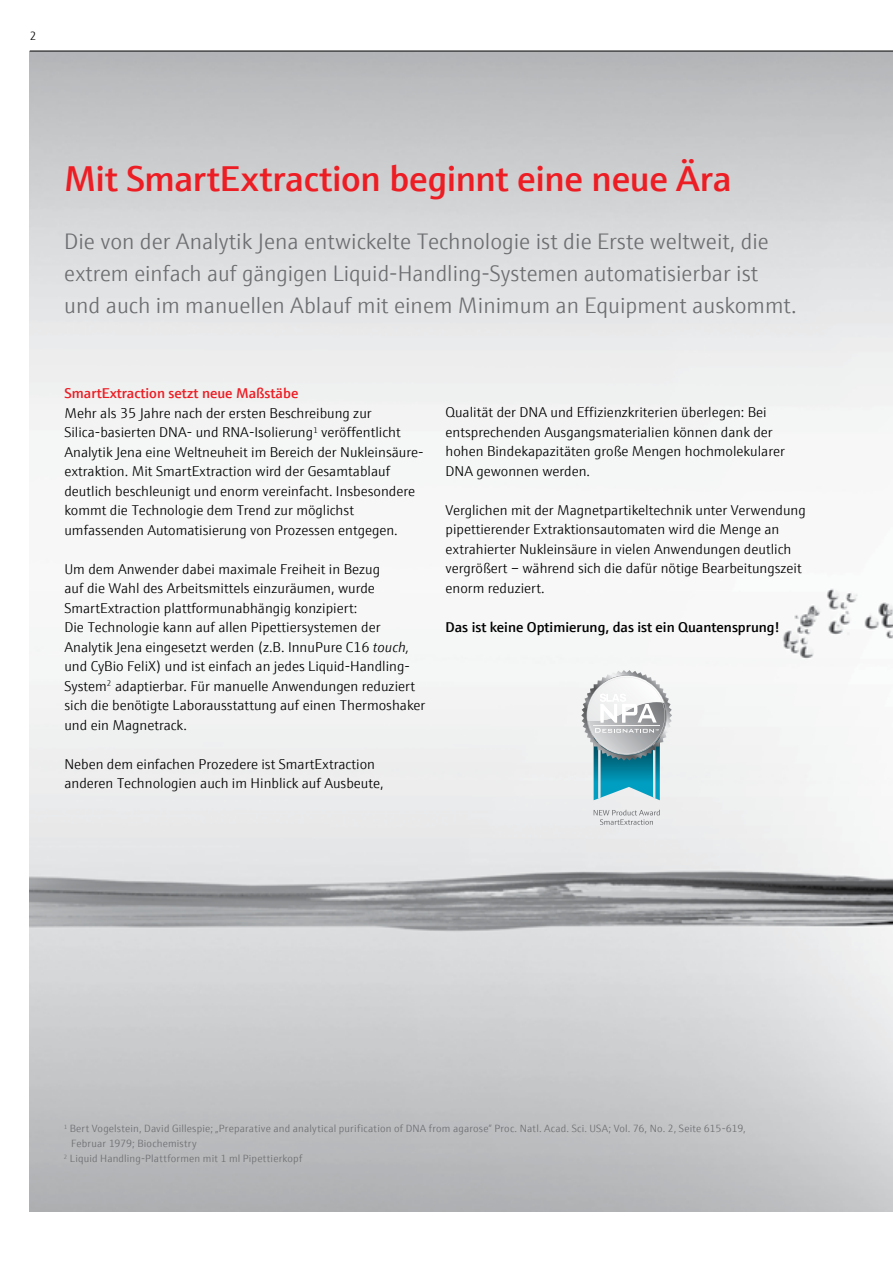
<style>
.page{position:relative;width:893px;height:1263px;background:#fff}
.page>*{position:absolute;margin:0;border:0;box-sizing:border-box;transform-origin:0 0}
.t1{font:600 36px "E+H Sans";letter-spacing:-.01em;color:#ed1d24}
.t2{font:300 22.5px/32.4px "E+H Sans";color:#6d6e71}
.t3{font:300 14.25px/19.5px "E+H Sans";color:#000}
.t4{font:600 14.25px "E+H Sans";color:#000}
.t5{font:600 14.25px "E+H Sans";color:#ed1d24}
.t6{font:300 12px "E+H Sans";color:#000}
.t7{font:300 10.5px "E+H Sans";letter-spacing:.015em;color:#6d6e71}
.s1{font-style:italic}
</style>
<div class="page">
<img style="left:30px;top:52px;width:863px;height:1160px">
<div style="left:886px;top:373px;width:7px;height:503px;background:#f8f8f9"></div>
<svg style="left:581px;top:670px;width:91px;height:130px"></svg>
<svg style="left:594px;top:810px;width:66px;height:15px"></svg>
<hr style="left:30px;top:51px;width:863px;height:1px;background:#000">
<p class="t6" style="left:30px;top:27px;width:8px">2</p>
<h1 class="t1" style="left:64px;top:151px;width:669px">Mit SmartExtraction beginnt eine neue Ära</h1>
<h2 class="t2" style="left:64px;top:223px;width:734px">Die von der Analytik Jena entwickelte Technologie ist die Erste weltweit, die extrem einfach auf gängigen Liquid-Handling-Systemen automatisierbar ist und auch im manuellen Ablauf mit einem Minimum an Equipment auskommt.</h2>
<p class="t5" style="left:64px;top:382px;width:235px">SmartExtraction setzt neue Maßstäbe</p>
<p class="t3" style="left:64px;top:402px;width:361px">Mehr als 35 Jahre nach der ersten Beschreibung zur Silica-basierten DNA- und RNA-Isolierung<sup>1</sup> veröffentlicht Analytik Jena eine Weltneuheit im Bereich der Nukleinsäure&shy;extraktion. Mit SmartExtraction wird der Gesamtablauf deutlich beschleunigt und enorm vereinfacht. Insbesondere kommt die Technologie dem Trend zur möglichst umfassenden Automatisierung von Prozessen entgegen.</p>
<p class="t3" style="left:64px;top:558px;width:363px">Um dem Anwender dabei maximale Freiheit in Bezug<br>auf die Wahl des Arbeitsmittels einzuräumen, wurde SmartExtraction plattformunabhängig konzipiert:<br>Die Technologie kann auf allen Pipettiersystemen der Analytik Jena eingesetzt werden (z.B. InnuPure C16 <span class="s1">touch, </span>und CyBio FeliX) und ist einfach an jedes Liquid-Handling-System<sup>2</sup> adaptierbar. Für manuelle Anwendungen reduziert sich die benötigte Laborausstattung auf einen Thermoshaker und ein Magnetrack.</p>
<p class="t3" style="left:64px;top:753px;width:321px">Neben dem einfachen Prozedere ist SmartExtraction anderen Technologien auch im Hinblick auf Ausbeute,</p>
<p class="t3" style="left:446px;top:402px;width:341px">Qualität der DNA und Effizienzkriterien überlegen: Bei entsprechenden Ausgangsmaterialien können dank der hohen Bindekapazitäten große Mengen hochmolekularer DNA gewonnen werden.</p>
<p class="t3" style="left:446px;top:499px;width:362px">Verglichen mit der Magnetpartikeltechnik unter Verwendung pipettierender Extraktionsautomaten wird die Menge an extrahierter Nukleinsäure in vielen Anwendungen deutlich vergrößert – während sich die dafür nötige Bearbeitungszeit enorm reduziert.</p>
<p class="t4" style="left:446px;top:616px;width:335px">Das ist keine Optimierung, das ist ein Quantensprung!</p>
<p class="t7" style="left:64px;top:1121px;width:683px"><sup>1</sup> Bert Vogelstein, David Gillespie; „Preparative and analytical purification of DNA from agarose“ Proc. Natl. Acad. Sci. USA; Vol. 76, No. 2, Seite 615-619,</p>
<p class="t7" style="left:71px;top:1136px;width:127px">Februar 1979; Biochemistry</p>
<p class="t7" style="left:64px;top:1151px;width:240px"><sup>2</sup> Liquid Handling-Plattformen mit 1 ml Pipettierkopf</p>
</div>
